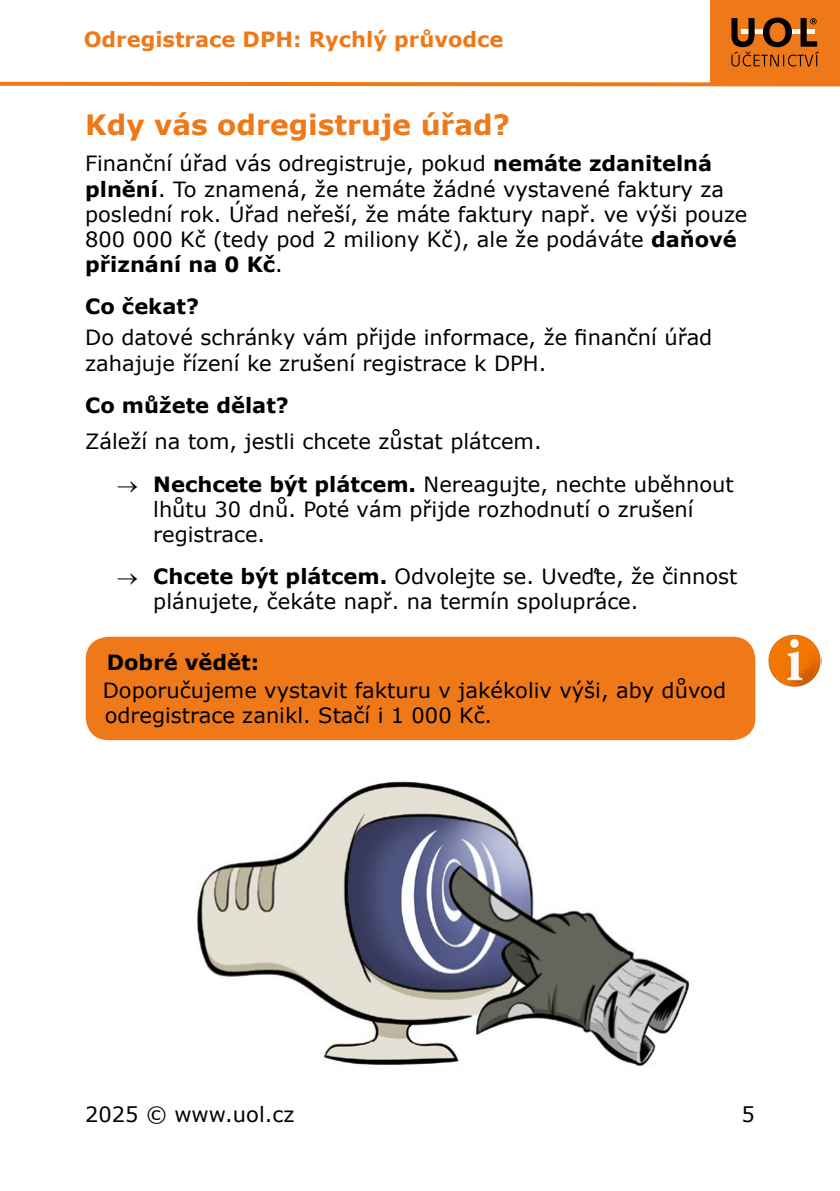
<style>
.page{position:relative;width:840px;height:1191px;background:#fff}
.page>*{position:absolute;margin:0;border:0;box-sizing:border-box;transform-origin:0 0}
.Nadpis_1{font:700 28px "Verdana";color:#ef7918}
.Odstavec_3mm{font:21px/25.2px "Verdana";color:#000}
.t1{font:700 21px "Verdana";color:#ef7918}
.Odstavec_3mm-2{font:700 21px "Verdana";color:#000}
.BOLD{font:700 21px "Verdana";color:#000}
.s1{font-weight:700}
</style>
<div class="page">
<div style="left:710px;top:0;width:129px;height:84px;background:#ef7918"></div>
<svg style="left:0;top:81px;width:839px;height:6px"></svg>
<svg style="left:731px;top:18px;width:87px;height:48px"></svg>
<img style="left:119px;top:740px;width:602px;height:326px">
<div style="left:86px;top:637px;width:669px;height:103px;background:#ef7918;border-radius:23px"></div>
<img style="left:768px;top:634px;width:53px;height:53px">
<p class="t1" style="left:84px;top:24px;width:421px">Odregistrace DPH: Rychlý průvodce</p>
<p class="Nadpis_1" style="left:85px;top:105px;width:426px">Kdy vás odregistruje úřad?</p>
<p class="Odstavec_3mm" style="left:85px;top:151px;width:663px">Finanční úřad vás odregistruje, pokud <span class="s1">nemáte zdanitelná plnění</span>. To znamená, že nemáte žádné vystavené faktury za poslední rok. Úřad neřeší, že máte faktury např. ve výši pouze 800 000 Kč (tedy pod 2 miliony Kč), ale že podáváte <span class="s1">daňové přiznání na 0 Kč</span>.</p>
<p class="Odstavec_3mm-2" style="left:85px;top:292px;width:115px">Co čekat?</p>
<p class="Odstavec_3mm" style="left:85px;top:325px;width:628px">Do datové schránky vám přijde informace, že finanční úřad zahajuje řízení ke zrušení registrace k DPH.</p>
<p class="Odstavec_3mm-2" style="left:85px;top:390px;width:205px">Co můžete dělat?</p>
<p class="Odstavec_3mm" style="left:85px;top:429px;width:458px">Záleží na tom, jestli chcete zůstat plátcem.</p>
<p class="Odstavec_3mm" style="left:153px;top:471px;width:581px;text-indent:-36px">→ <span class="s1">Nechcete být plátcem.</span> Nereagujte, nechte uběhnout lhůtu 30 dnů. Poté vám přijde rozhodnutí o zrušení registrace.</p>
<p class="Odstavec_3mm" style="left:153px;top:564px;width:585px;text-indent:-36px">→ <span class="s1">Chcete být plátcem.</span> Odvolejte se. Uveďte, že činnost plánujete, čekáte např. na termín spolupráce.</p>
<p class="BOLD" style="left:107px;top:647px;width:154px">Dobré vědět:</p>
<p class="Odstavec_3mm" style="left:103px;top:677px;width:624px">Doporučujeme vystavit fakturu v jakékoliv výši, aby důvod odregistrace zanikl. Stačí i 1 000 Kč.</p>
<p class="Odstavec_3mm" style="left:85px;top:1101px;width:211px">2025 © www.uol.cz</p>
<p class="Odstavec_3mm" style="left:741px;top:1101px;width:15px">5</p>
</div>
